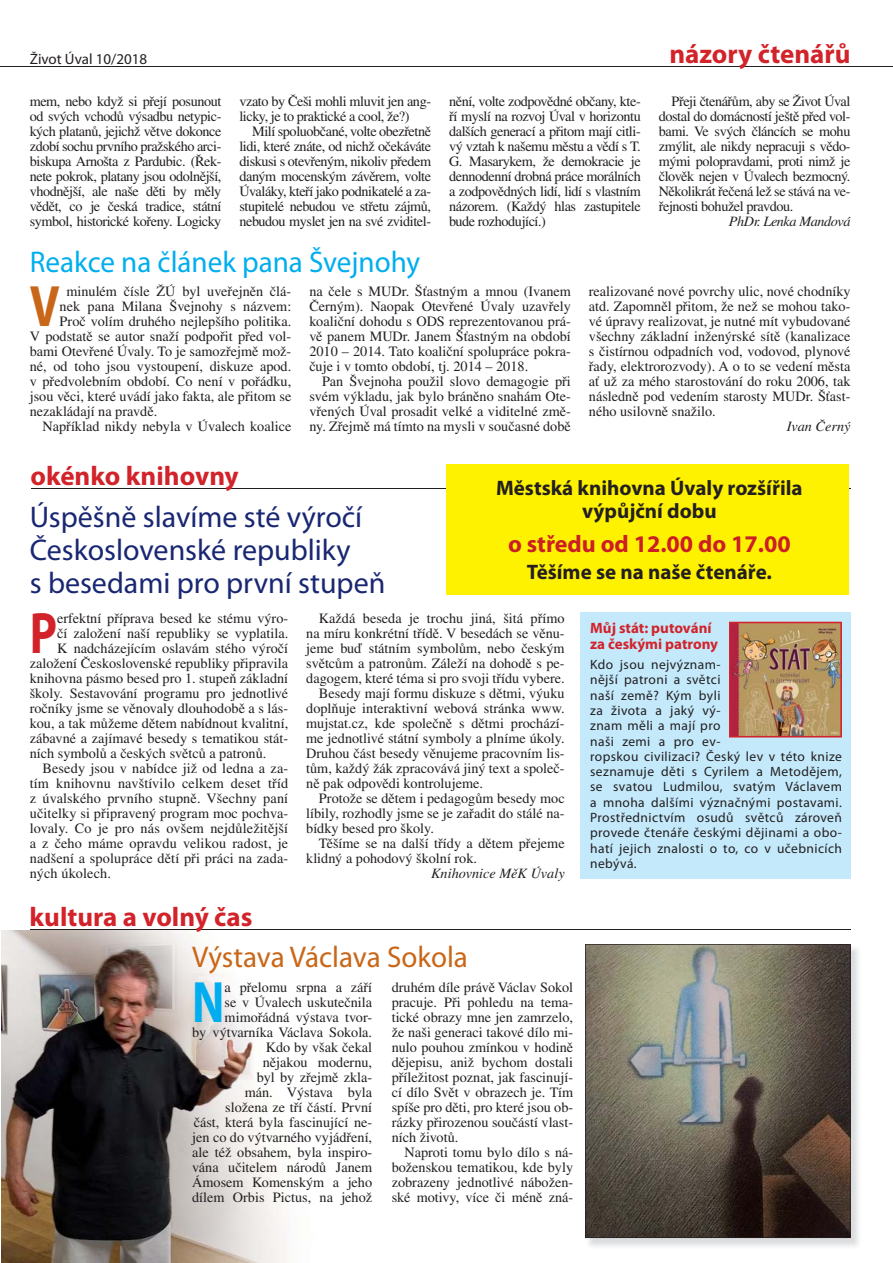
<style>
.page{position:relative;width:893px;height:1263px;background:#fff}
.page>*{position:absolute;margin:0;border:0;box-sizing:border-box;transform-origin:0 0}
.t1{font:700 58.8px "Myriad Pro";color:#c96618;scale:.8 1}
.t2{font:700 58.8px "Myriad Pro";color:#d2232a;scale:.8 1}
.t3{font:700 58.8px "Myriad Pro";color:#00aeef;scale:.8 1}
.t4{font:30px/33px "Myriad Pro";color:#192773}
.t5{font:30px "Myriad Pro";color:#00aeef}
.t6{font:30px "Myriad Pro";color:#c96618}
.t7{font:700 27px "Myriad Pro";color:#d2232a}
.t8{font:700 24px "Myriad Pro";color:#cb1e26}
.t9{font:700 21px/22.5px "Myriad Pro";color:#231f20;text-align:center}
.t10{font:700 15px/16.5px "Myriad Pro";color:#d2232a}
.t11{font:15px "Myriad Pro";color:#231f20}
.t12{font:14.25px/15px "Times CE";color:#231f20;text-align:justify}
.t13{font:14.25px/15px "Times CE";letter-spacing:-.03em;color:#231f20}
.t14{font:italic 14.25px "Times CE";color:#231f20}
.t15{font:italic 14.25px "Times CE";letter-spacing:-.03em;color:#231f20}
.t16{font:13.5px/15.3px "Myriad Pro";letter-spacing:.03em;color:#231f20}
</style>
<div class="page">
<hr style="left:0;top:66px;width:893px;height:1px;background:#231f20">
<img style="left:1px;top:930px;width:287px;height:333px">
<hr style="left:31px;top:488px;width:819px;height:1px;background:#231f20">
<div style="left:580px;top:612px;width:270px;height:267px;background:#c3e9fb"></div>
<img style="left:729px;top:622px;width:113px;height:115px">
<div style="left:446px;top:464px;width:403px;height:130px;background:#fff200"></div>
<hr style="left:30px;top:929px;width:821px;height:1px;background:#231f20">
<svg style="left:585px;top:944px;width:266px;height:294px;background:#655f55"></svg>
<p class="t11" style="left:30px;top:53px;width:119px">Život Úval 10/2018</p>
<h3 class="t7" style="left:669px;top:43px;width:183px">názory čtenářů</h3>
<p class="t12" style="left:30px;top:95px;width:193px">mem, nebo když si přejí posunout od svých vchodů výsadbu netypic&shy;kých platanů, jejichž větve dokonce zdobí sochu prvního pražského arci&shy;biskupa Arnošta z Pardubic. (Řek&shy;nete pokrok, platany jsou odolnější, vhodnější, ale naše děti by měly vědět, co je česká tradice, státní symbol, historické kořeny. Logicky</p>
<p class="t13" style="left:239px;top:95px;width:193px">vzato by Češi mohli mluvit jen ang&shy;licky, je to praktické a cool, že?)</p>
<p class="t12" style="left:239px;top:125px;width:193px;text-indent:13px">Milí spoluobčané, volte obezřetně lidi, které znáte, od nichž očekáváte diskusi s otevřeným, nikoliv předem daným mocenským závěrem, volte Úvaláky, kteří jako podnikatelé a za&shy;stupitelé nebudou ve střetu zájmů, nebudou myslet jen na své zviditel-</p>
<h2 class="t5" style="left:30px;top:250px;width:392px">Reakce na článek pana Švejnohy</h2>
<p class="t12" style="left:449px;top:95px;width:193px">nění, volte zodpovědné občany, kte&shy;ří myslí na rozvoj Úval v horizontu dalších generací a přitom mají citli&shy;vý vztah k našemu městu a vědí s T.<br>G. Masarykem, že demokracie je dennodenní drobná práce morálních a zodpovědných lidí, lidí s vlastním názorem. (Každý hlas zastupitele bude rozhodující.)</p>
<p class="t12" style="left:659px;top:95px;width:193px;text-indent:13px">Přeji čtenářům, aby se Život Úval dostal do domácností ještě před vol&shy;bami. Ve svých článcích se mohu zmýlit, ale nikdy nepracuji s vědo&shy;mými polopravdami, proti nimž je člověk nejen v Úvalech bezmocný.<br>Několikrát řečená lež se stává na ve&shy;řejnosti bohužel pravdou.</p>
<p class="t15" style="left:729px;top:216px;width:123px">PhDr. Lenka Mandová</p>
<h1 class="t1" style="left:30px;top:284px;width:39px">V</h1>
<p class="t12" style="left:66px;top:285px;width:226px">minulém čísle ŽÚ byl uveřejněn člá-</p>
<p class="t12" style="left:60px;top:300px;width:233px">nek pana Milana Švejnohy s názvem:</p>
<p class="t12" style="left:60px;top:315px;width:233px">Proč volím druhého nejlepšího politika.</p>
<p class="t12" style="left:30px;top:330px;width:263px">V podstatě se autor snaží podpořit před vol-</p>
<p class="t12" style="left:30px;top:345px;width:263px">bami Otevřené Úvaly. To je samozřejmě mož-</p>
<p class="t12" style="left:30px;top:360px;width:263px">né, od toho jsou vystoupení, diskuze apod.</p>
<p class="t12" style="left:30px;top:375px;width:263px">v předvolebním období. Co není v pořádku,</p>
<p class="t12" style="left:30px;top:390px;width:263px">jsou věci, které uvádí jako fakta, ale přitom se</p>
<p class="t12" style="left:30px;top:405px;width:129px">nezakládají na pravdě.</p>
<p class="t12" style="left:43px;top:420px;width:250px">Například nikdy nebyla v Úvalech koalice</p>
<p class="t12" style="left:309px;top:285px;width:263px">na čele s MUDr. Šťastným a mnou (Ivanem Černým). Naopak Otevřené Úvaly uzavřely koaliční dohodu s ODS reprezentovanou prá&shy;vě panem MUDr. Janem Šťastným na období 2010 – 2014. Tato koaliční spolupráce pokra&shy;čuje i v tomto období, tj. 2014 – 2018.</p>
<p class="t12" style="left:309px;top:375px;width:263px;text-indent:13px">Pan Švejnoha použil slovo demagogie při svém výkladu, jak bylo bráněno snahám Ote&shy;vřených Úval prosadit velké a viditelné změ&shy;ny. Zřejmě má tímto na mysli v současné době</p>
<p class="t12" style="left:589px;top:285px;width:263px">realizované nové povrchy ulic, nové chodníky atd. Zapomněl přitom, že než se mohou tako&shy;vé úpravy realizovat, je nutné mít vybudované všechny základní inženýrské sítě (kanalizace s čistírnou odpadních vod, vodovod, plynové řady, elektrorozvody). A o to se vedení města ať už za mého starostování do roku 2006, tak následně pod vedením starosty MUDr. Šťast&shy;ného usilovně snažilo.</p>
<p class="t14" style="left:787px;top:421px;width:65px">Ivan Černý</p>
<h3 class="t7" style="left:31px;top:465px;width:210px">okénko knihovny</h3>
<h2 class="t4" style="left:30px;top:503px;width:357px">Úspěšně slavíme sté výročí<br>Československé republiky<br>s besedami pro první stupeň</h2>
<h3 class="t9" style="left:496px;top:478px;width:308px">Městská knihovna Úvaly rozšířila výpůjční dobu</h3>
<h3 class="t8" style="left:508px;top:535px;width:284px">o středu od 12.00 do 17.00</h3>
<h3 class="t9" style="left:527px;top:562px;width:246px">Těšíme se na naše čtenáře.</h3>
<h1 class="t2" style="left:30px;top:611px;width:36px">P</h1>
<p class="t12" style="left:57px;top:613px;width:233px">erfektní příprava besed ke stému výro-</p>
<p class="t12" style="left:57px;top:628px;width:233px">čí založení naší republiky se vyplatila.</p>
<p class="t12" style="left:57px;top:643px;width:233px">K nadcházejícím oslavám stého výročí</p>
<p class="t12" style="left:30px;top:658px;width:260px">založení Československé republiky připravila</p>
<p class="t12" style="left:30px;top:673px;width:260px">knihovna pásmo besed pro 1. stupeň základní</p>
<p class="t12" style="left:30px;top:688px;width:260px">školy. Sestavování programu pro jednotlivé</p>
<p class="t12" style="left:30px;top:703px;width:260px">ročníky jsme se věnovaly dlouhodobě a s lás-</p>
<p class="t12" style="left:30px;top:718px;width:260px">kou, a tak můžeme dětem nabídnout kvalitní,</p>
<p class="t12" style="left:30px;top:733px;width:260px">zábavné a zajímavé besedy s tematikou stát-</p>
<p class="t12" style="left:30px;top:748px;width:238px">ních symbolů a českých světců a patronů.</p>
<p class="t12" style="left:43px;top:763px;width:247px">Besedy jsou v nabídce již od ledna a za-</p>
<p class="t12" style="left:30px;top:778px;width:260px">tím knihovnu navštívilo celkem deset tříd</p>
<p class="t12" style="left:30px;top:793px;width:260px">z úvalského prvního stupně. Všechny paní</p>
<p class="t12" style="left:30px;top:808px;width:260px">učitelky si připravený program moc pochva-</p>
<p class="t12" style="left:30px;top:823px;width:260px">lovaly. Co je pro nás ovšem nejdůležitější</p>
<p class="t12" style="left:30px;top:838px;width:260px">a z čeho máme opravdu velikou radost, je</p>
<p class="t12" style="left:30px;top:853px;width:260px">nadšení a spolupráce dětí při práci na zada-</p>
<p class="t12" style="left:30px;top:868px;width:83px">ných úkolech.</p>
<h3 class="t7" style="left:30px;top:907px;width:224px">kultura a volný čas</h3>
<p class="t12" style="left:319px;top:613px;width:247px">Každá beseda je trochu jiná, šitá přímo</p>
<p class="t12" style="left:306px;top:628px;width:260px">na míru konkrétní třídě. V besedách se věnu-</p>
<p class="t12" style="left:306px;top:643px;width:260px">jeme buď státním symbolům, nebo českým</p>
<p class="t12" style="left:306px;top:658px;width:260px">světcům a patronům. Záleží na dohodě s pe-</p>
<p class="t12" style="left:306px;top:673px;width:260px">dagogem, které téma si pro svoji třídu vybere.</p>
<p class="t12" style="left:319px;top:688px;width:247px">Besedy mají formu diskuze s dětmi, výuku</p>
<p class="t12" style="left:306px;top:703px;width:260px">doplňuje interaktivní webová stránka www.</p>
<p class="t12" style="left:306px;top:718px;width:260px">mujstat.cz, kde společně s dětmi prochází-</p>
<p class="t12" style="left:306px;top:733px;width:260px">me jednotlivé státní symboly a plníme úkoly.</p>
<p class="t12" style="left:306px;top:748px;width:260px">Druhou část besedy věnujeme pracovním lis-</p>
<p class="t12" style="left:306px;top:763px;width:260px">tům, každý žák zpracovává jiný text a společ-</p>
<p class="t12" style="left:306px;top:778px;width:178px">ně pak odpovědi kontrolujeme.</p>
<p class="t12" style="left:319px;top:793px;width:247px">Protože se dětem i pedagogům besedy moc</p>
<p class="t12" style="left:306px;top:808px;width:260px">líbily, rozhodly jsme se je zařadit do stálé na-</p>
<p class="t12" style="left:306px;top:823px;width:129px">bídky besed pro školy.</p>
<p class="t12" style="left:319px;top:838px;width:247px">Těšíme se na další třídy a dětem přejeme</p>
<p class="t12" style="left:306px;top:853px;width:172px">klidný a pohodový školní rok.</p>
<p class="t14" style="left:431px;top:868px;width:135px">Knihovnice MěK Úvaly</p>
<h2 class="t6" style="left:192px;top:945px;width:277px">Výstava Václava Sokola</h2>
<p class="t12" style="left:192px;top:981px;width:182px;text-align:right">a přelomu srpna a září<br>se v Úvalech uskutečnila mimořádná výstava tvor-<br>by výtvarníka Václava Sokola.<br>Kdo by však čekal<br>nějakou modernu,<br>byl by zřejmě zkla-<br>mán. Výstava byla<br>složena ze tří částí. První<br>část, která byla fascinující ne&shy;jen co do výtvarného vyjádření, ale též obsahem, byla inspiro&shy;vána učitelem národů Janem<br>Ámosem Komenským a jeho dílem Orbis Pictus, na jehož</p>
<p class="t12" style="left:392px;top:981px;width:183px">druhém díle právě Václav Sokol pracuje. Při pohledu na tema&shy;tické obrazy mne jen zamrzelo, že naši generaci takové dílo mi&shy;nulo pouhou zmínkou v hodině dějepisu, aniž bychom dostali příležitost poznat, jak fascinují&shy;cí dílo Svět v obrazech je. Tím spíše pro děti, pro které jsou ob&shy;rázky přirozenou součástí vlast&shy;ních životů.</p>
<h1 class="t3" style="left:192px;top:980px;width:42px">N</h1>
<p class="t12" style="left:392px;top:1146px;width:183px;text-indent:13px">Naproti tomu bylo dílo s ná&shy;boženskou tematikou, kde byly zobrazeny jednotlivé nábožen&shy;ské motivy, více či méně zná-</p>
<p class="t10" style="left:590px;top:621px;width:129px">Můj stát: putování za českými patrony</p>
<p class="t16" style="left:590px;top:658px;width:253px">Kdo jsou nejvýznam-<br>nější patroni a světci<br>naší země? Kým byli<br>za života a jaký vý-<br>znam měli a mají pro<br>naši zemi a pro ev-<br>ropskou civilizaci? Český lev v této knize seznamuje děti s Cyrilem a Metodějem, se svatou Ludmilou, svatým Václavem a mnoha dalšími význačnými postavami.<br>Prostřednictvím osudů světců zároveň provede čtenáře českými dějinami a obo&shy;hatí jejich znalosti o to, co v učebnicích nebývá.</p>
</div>
